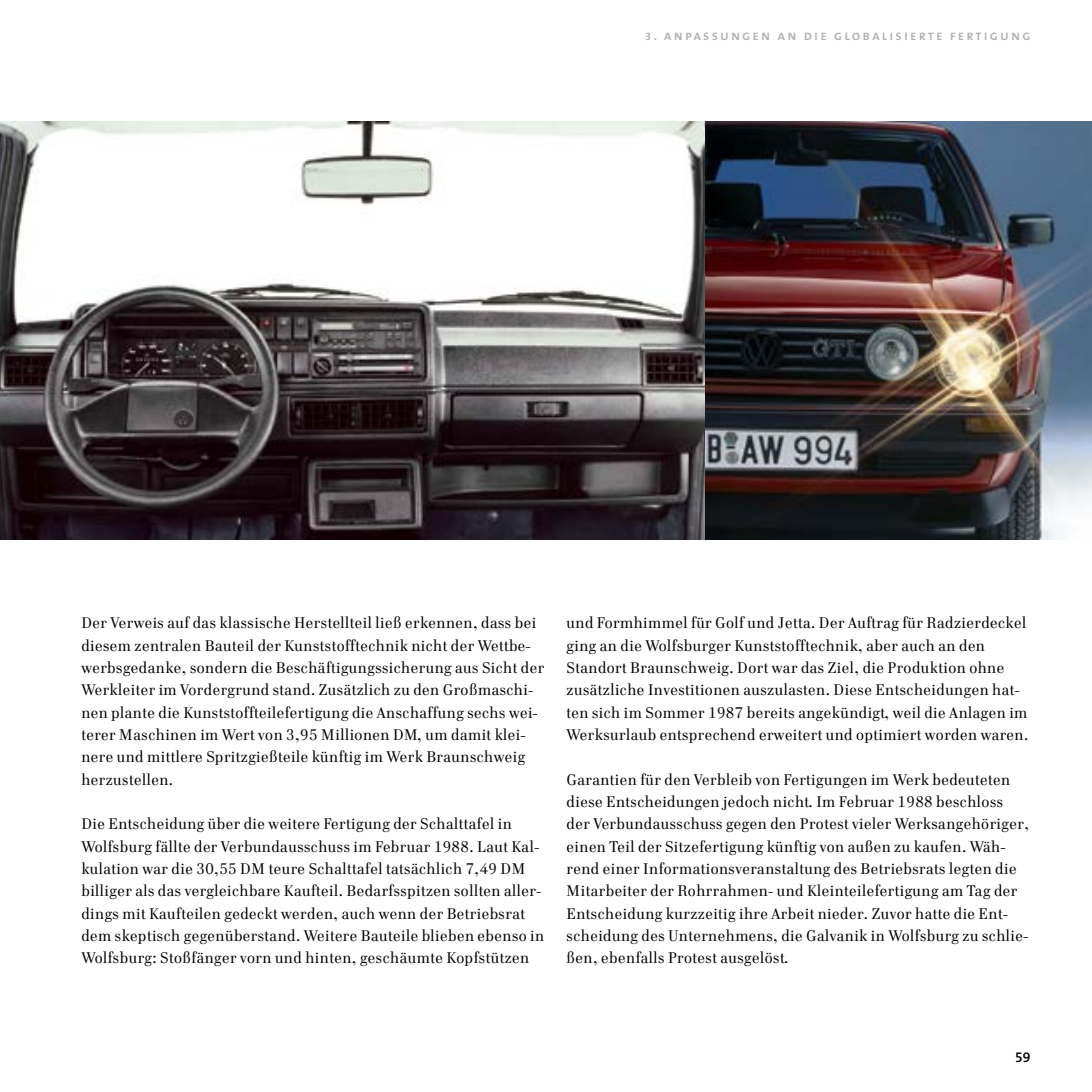
<style>
.page{position:relative;width:1092px;height:1092px;background:#fff}
.page>*{position:absolute;margin:0;border:0;box-sizing:border-box;transform-origin:0 0}
.t1{font:15.75px/22.4px "Cellini TF";letter-spacing:.03em;color:#000}
.t2{font:14px "The Sans Semi Bold Caps";letter-spacing:.15em;color:#b1b2b3}
.t3{font:14px "The Sans Semi Bold Expert";color:#000}
.s1{font-family:"The Sans Expert";font-size:17.85px}
</style>
<div class="page">
<img style="left:0;top:121px;width:1091px;height:418px">
<p class="t2" style="left:645px;top:23px;width:386px"><span class="s1">d</span>. anpassungen an die globalisierte fertigung</p>
<p class="t1" style="left:81px;top:611px;width:464px">Der Verweis auf das klassische Herstellteil ließ erkennen, dass bei diesem zentralen Bauteil der Kunststofftechnik nicht der Wettbe&shy;werbsgedanke, sondern die Beschäftigungssicherung aus Sicht der Werkleiter im Vordergrund stand. Zusätzlich zu den Großmaschi&shy;nen plante die Kunststoffteilefertigung die Anschaffung sechs wei&shy;terer Maschinen im Wert von 3,95 Millionen DM, um damit klei&shy;nere und mittlere Spritzgießteile künftig im Werk Braunschweig herzustellen.</p>
<p class="t1" style="left:81px;top:812px;width:464px">Die Entscheidung über die weitere Fertigung der Schalttafel in Wolfsburg fällte der Verbundausschuss im Februar 1988. Laut Kal&shy;kulation war die 30,55 DM teure Schalttafel tatsächlich 7,49 DM billiger als das vergleichbare Kaufteil. Bedarfsspitzen sollten aller&shy;dings mit Kaufteilen gedeckt werden, auch wenn der Betriebsrat dem skeptisch gegenüberstand. Weitere Bauteile blieben ebenso in Wolfsburg: Stoßfänger vorn und hinten, geschäumte Kopfstützen</p>
<p class="t1" style="left:566px;top:611px;width:463px">und Formhimmel für Golf und Jetta. Der Auftrag für Radzierdeckel ging an die Wolfsburger Kunststofftechnik, aber auch an den Standort Braunschweig. Dort war das Ziel, die Produktion ohne zusätzliche Investitionen auszulasten. Diese Entscheidungen hat&shy;ten sich im Sommer 1987 bereits angekündigt, weil die Anlagen im Werksurlaub entsprechend erweitert und optimiert worden waren.</p>
<p class="t1" style="left:566px;top:768px;width:464px">Garantien für den Verbleib von Fertigungen im Werk bedeuteten diese Entscheidungen jedoch nicht. Im Februar 1988 beschloss der Verbundausschuss gegen den Protest vieler Werksangehöriger, einen Teil der Sitzefertigung künftig von außen zu kaufen. Wäh&shy;rend einer Informationsveranstaltung des Betriebsrats legten die Mitarbeiter der Rohrrahmen- und Kleinteilefertigung am Tag der Entscheidung kurzzeitig ihre Arbeit nieder. Zuvor hatte die Ent&shy;scheidung des Unternehmens, die Galvanik in Wolfsburg zu schlie&shy;ßen, ebenfalls Protest ausgelöst.</p>
<p class="t3" style="left:1015px;top:1045px;width:17px">59</p>
</div>
